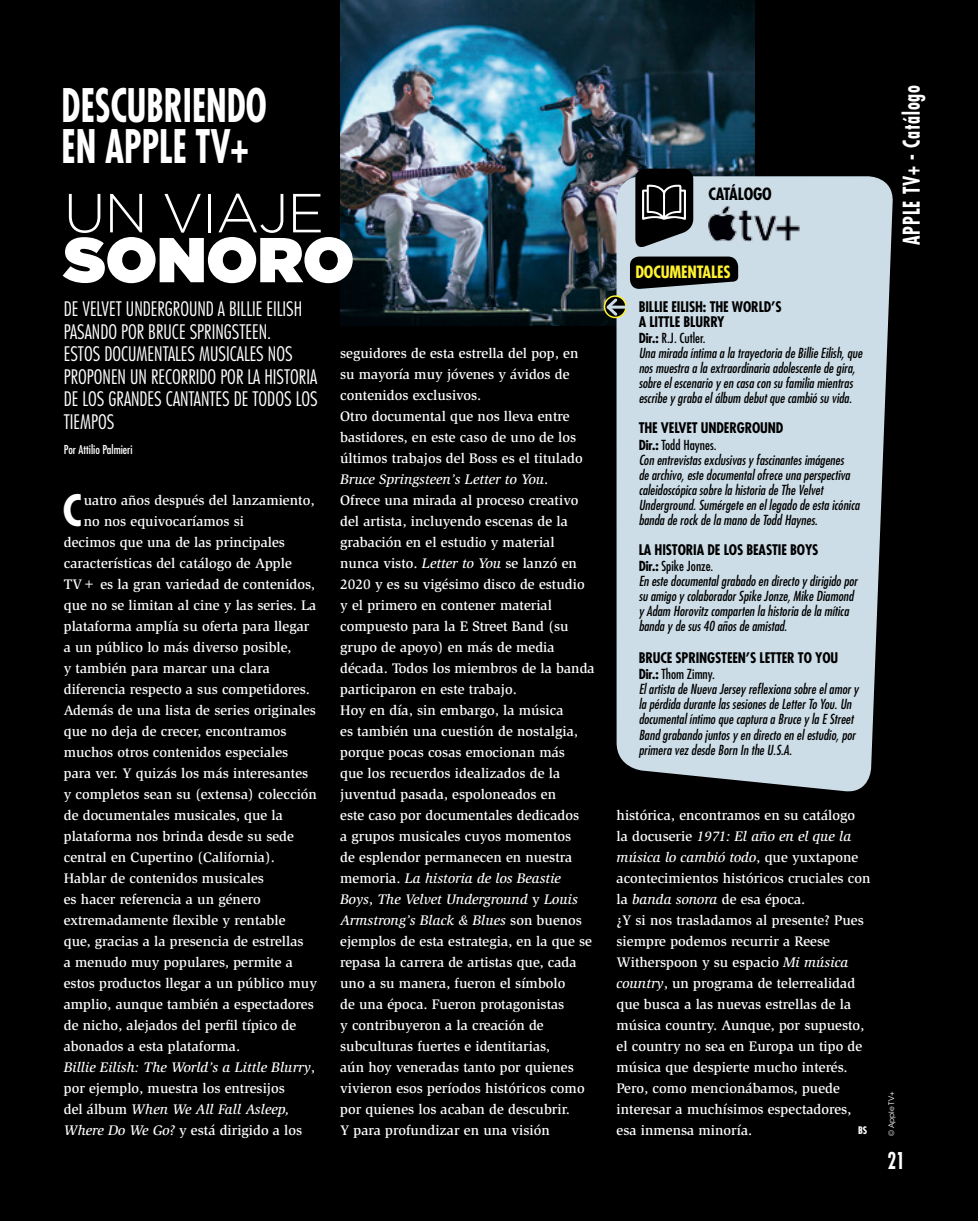
<style>
.page{position:relative;width:978px;height:1221px;background:#fff}
.page>*{position:absolute;margin:0;border:0;box-sizing:border-box;transform-origin:0 0}
.Titolo{font:900 63.15px "Gotham";color:#fff}
.Titolo-2{font:300 54.9px "Gotham";letter-spacing:-.02em;color:#fff}
.Occhiello{font:700 condensed 45px "Futura Std";color:#fff;scale:.8 1}
.Testo_Capol_2R_BIA{font:700 condensed 42.15px "Futura Std";color:#fff}
.t1{font:700 condensed 22.5px "Futura Std";letter-spacing:.05em;color:#fff;scale:.8 1}
.Sommarioa_SMALL_BIAN{font:300 condensed 19.5px/22.5px "Futura Std";color:#fff}
.SCH-Parte{font:700 condensed 16.5px "Futura Std";letter-spacing:-.01em;color:#fff22f}
.SCH-Parte-2{font:700 condensed 16.5px "Futura Std";letter-spacing:-.01em;color:#000}
.Testo_BIANCO{font:500 14.25px/21px "Slimbach Std";color:#fff}
.Testo_Capol_2R_BIA-2{font:500 14.25px "Slimbach Std";color:#fff}
.Testo_BIANCO-2{font:italic 500 14.25px/21px "Slimbach Std";color:#fff}
.SCH-Titolo{font:700 condensed 14.25px "Futura Std";letter-spacing:-.01em;color:#000}
.SCH-Testo{font:italic condensed 13.5px/15px "Futura Std";color:#000}
.SCH-Crediti_fino_a{font:condensed 13.5px "Futura Std";color:#000}
.Sommarioa_SMALL_BIAN-2{font:condensed 12px "Futura Std";color:#fff}
.t2{font:700 condensed 10.2px "Futura Std";color:#fff}
.Copyright{font:7.5px "ITC Avant Garde Std";color:#fff}
.s1{font-style:normal}
.s2{font-style:italic}
.s3{font-weight:700}
</style>
<div class="page">
<div style="left:0;top:0;width:978px;height:1220px;background:#000"></div>
<img style="left:340px;top:0;width:415px;height:325px">
<svg style="left:616px;top:176px;width:277px;height:616px;background:#beced8"></svg>
<svg style="left:630px;top:256px;width:108px;height:33px"></svg>
<svg style="left:635px;top:169px;width:58px;height:81px"></svg>
<svg style="left:605px;top:296px;width:21px;height:21px"></svg>
<div style="left:604px;top:295px;width:23px;height:23px;border:2px solid #fff22f;border-radius:50%"></div>
<hr style="left:608px;top:305px;width:20px;height:3px;background:#ccdde7">
<svg style="left:604px;top:296px;width:16px;height:22px"></svg>
<img style="left:708px;top:205px;width:92px;height:36px">
<p class="Occhiello" style="left:62px;top:78px;width:258px">DESCUBRIENDO</p>
<p class="Occhiello" style="left:62px;top:118px;width:235px">EN APPLE TV+</p>
<p class="Titolo-2" style="left:64px;top:178px;width:262px">UN VIAJE</p>
<p class="Titolo" style="left:64px;top:214px;width:292px">SONORO</p>
<p class="Sommarioa_SMALL_BIAN" style="left:64px;top:297px;width:255px">DE VELVET UNDERGROUND A BILLIE EILISH<br>PASANDO POR BRUCE SPRINGSTEEN.<br>ESTOS DOCUMENTALES MUSICALES NOS<br>PROPONEN UN RECORRIDO POR LA HISTORIA<br>DE LOS GRANDES CANTANTES DE TODOS LOS<br>TIEMPOS</p>
<p class="Sommarioa_SMALL_BIAN-2" style="left:64px;top:442px;width:70px">Por Attilio Palmieri</p>
<p class="Testo_Capol_2R_BIA" style="left:63px;top:484px;width:21px">C</p>
<p class="Testo_Capol_2R_BIA-2" style="left:84px;top:491px;width:232px">uatro años después del lanzamiento,</p>
<p class="Testo_Capol_2R_BIA-2" style="left:84px;top:512px;width:162px">no nos equivocaríamos si</p>
<p class="Testo_Capol_2R_BIA-2" style="left:64px;top:533px;width:223px">decimos que una de las principales</p>
<p class="Testo_Capol_2R_BIA-2" style="left:64px;top:554px;width:230px">características del catálogo de Apple</p>
<p class="Testo_Capol_2R_BIA-2" style="left:64px;top:575px;width:253px">TV+ es la gran variedad de contenidos,</p>
<p class="Testo_Capol_2R_BIA-2" style="left:64px;top:596px;width:254px">que no se limitan al cine y las series. La</p>
<p class="Testo_Capol_2R_BIA-2" style="left:64px;top:617px;width:247px">plataforma amplía su oferta para llegar</p>
<p class="Testo_Capol_2R_BIA-2" style="left:64px;top:638px;width:229px">a un público lo más diverso posible,</p>
<p class="Testo_Capol_2R_BIA-2" style="left:64px;top:659px;width:208px">y también para marcar una clara</p>
<p class="Testo_Capol_2R_BIA-2" style="left:64px;top:680px;width:248px">diferencia respecto a sus competidores.</p>
<p class="Testo_BIANCO" style="left:64px;top:699px;width:255px">Además de una lista de series originales que no deja de crecer, encontramos muchos otros contenidos especiales para ver. Y quizás los más interesantes y completos sean su (extensa) colección de documentales musicales, que la plataforma nos brinda desde su sede central en Cupertino (California).</p>
<p class="Testo_BIANCO" style="left:64px;top:867px;width:255px">Hablar de contenidos musicales<br>es hacer referencia a un género extremadamente flexible y rentable<br>que, gracias a la presencia de estrellas<br>a menudo muy populares, permite a estos productos llegar a un público muy amplio, aunque también a espectadores de nicho, alejados del perfil típico de abonados a esta plataforma.</p>
<p class="Testo_BIANCO-2" style="left:64px;top:1056px;width:253px">Billie Eilish: The World’s a Little Blurry<span class="s1">, por ejemplo, muestra los entresijos<br>del álbum</span> When We All Fall Asleep, Where Do We Go? <span class="s1">y está dirigido a los</span></p>
<p class="Testo_BIANCO" style="left:340px;top:342px;width:240px">seguidores de esta estrella del pop, en su mayoría muy jóvenes y ávidos de contenidos exclusivos.</p>
<p class="Testo_BIANCO" style="left:340px;top:405px;width:256px">Otro documental que nos lleva entre bastidores, en este caso de uno de los últimos trabajos del Boss es el titulado <span class="s2">Bruce Springsteen’s Letter to You</span>.<br>Ofrece una mirada al proceso creativo del artista, incluyendo escenas de la grabación en el estudio y material nunca visto. <span class="s2">Letter to You</span> se lanzó en 2020 y es su vigésimo disco de estudio y el primero en contener material compuesto para la E Street Band (su grupo de apoyo) en más de media década. Todos los miembros de la banda participaron en este trabajo.</p>
<p class="Testo_BIANCO" style="left:340px;top:699px;width:253px">Hoy en día, sin embargo, la música<br>es también una cuestión de nostalgia, porque pocas cosas emocionan más<br>que los recuerdos idealizados de la juventud pasada, espoloneados en<br>este caso por documentales dedicados<br>a grupos musicales cuyos momentos<br>de esplendor permanecen en nuestra memoria. <span class="s2">La historia de los Beastie Boys</span>, <span class="s2">The Velvet Underground</span> y <span class="s2">Louis Armstrong’s Black &amp; Blues</span> son buenos ejemplos de esta estrategia, en la que se repasa la carrera de artistas que, cada uno a su manera, fueron el símbolo<br>de una época. Fueron protagonistas<br>y contribuyeron a la creación de subculturas fuertes e identitarias,<br>aún hoy veneradas tanto por quienes vivieron esos períodos históricos como por quienes los acaban de descubrir.</p>
<p class="Testo_BIANCO" style="left:340px;top:1119px;width:211px">Y para profundizar en una visión</p>
<p class="SCH-Parte-2" style="left:708px;top:183px;width:65px">CATÁLOGO</p>
<p class="SCH-Parte" style="left:635px;top:262px;width:97px">DOCUMENTALES</p>
<p class="SCH-Titolo" style="left:639px;top:297px;width:145px">BILLIE EILISH: THE WORLD’S</p>
<p class="SCH-Titolo" style="left:639px;top:312px;width:87px">A LITTLE BLURRY</p>
<p class="SCH-Crediti_fino_a" style="left:639px;top:330px;width:68px"><span class="s3">Dir.:</span> R.J. Cutler.</p>
<p class="SCH-Testo" style="left:639px;top:346px;width:225px">Una mirada íntima a la trayectoria de Billie Eilish, que nos muestra a la extraordinaria adolescente de gira, sobre el escenario y en casa con su familia mientras escribe y graba el álbum debut que cambió su vida.</p>
<p class="SCH-Titolo" style="left:639px;top:419px;width:146px">THE VELVET UNDERGROUND</p>
<p class="SCH-Crediti_fino_a" style="left:639px;top:437px;width:79px"><span class="s3">Dir.:</span> Todd Haynes.</p>
<p class="SCH-Testo" style="left:639px;top:452px;width:222px">Con entrevistas exclusivas y fascinantes imágenes<br>de archivo, este documental ofrece una perspectiva caleidoscópica sobre la historia de The Velvet Underground. Sumérgete en el legado de esta icónica banda de rock de la mano de Todd Haynes.</p>
<p class="SCH-Titolo" style="left:639px;top:540px;width:181px">LA HISTORIA DE LOS BEASTIE BOYS</p>
<p class="SCH-Crediti_fino_a" style="left:639px;top:558px;width:76px"><span class="s3">Dir.:</span> Spike Jonze.</p>
<p class="SCH-Testo" style="left:639px;top:574px;width:220px">En este documental grabado en directo y dirigido por su amigo y colaborador Spike Jonze, Mike Diamond y Adam Horovitz comparten la historia de la mítica banda y de sus 40 años de amistad.</p>
<p class="SCH-Titolo" style="left:639px;top:648px;width:201px">BRUCE SPRINGSTEEN’S LETTER TO YOU</p>
<p class="SCH-Crediti_fino_a" style="left:639px;top:666px;width:78px"><span class="s3">Dir.:</span> Thom Zimny.</p>
<p class="SCH-Testo" style="left:639px;top:682px;width:221px">El artista de Nueva Jersey reflexiona sobre el amor y la pérdida durante las sesiones de Letter To You. Un documental íntimo que captura a Bruce y la E Street Band grabando juntos y en directo en el estudio, por primera vez desde Born In the U.S.A.</p>
<p class="t1" style="left:898px;top:245px;width:201px;rotate:-90deg">APPLE TV+ - Catálogo</p>
<p class="Testo_BIANCO" style="left:617px;top:804px;width:256px">histórica, encontramos en su catálogo<br>la docuserie <span class="s2">1971: El año en el que la música lo cambió todo</span>, que yuxtapone acontecimientos históricos cruciales con la <span class="s2">banda sonora</span> de esa época.</p>
<p class="Testo_BIANCO" style="left:617px;top:909px;width:249px">¿Y si nos trasladamos al presente? Pues siempre podemos recurrir a Reese Witherspoon y su espacio <span class="s2">Mi música country</span>, un programa de telerrealidad que busca a las nuevas estrellas de la música country. Aunque, por supuesto, el country no sea en Europa un tipo de música que despierte mucho interés.<br>Pero, como mencionábamos, puede interesar a muchísimos espectadores, esa inmensa minoría.</p>
<p class="t2" style="left:858px;top:1123px;width:11px">BS</p>
<p class="Copyright" style="left:887px;top:1135px;width:46px;rotate:-90deg">© Apple TV+</p>
<p class="t1" style="left:887px;top:1146px;width:24px">21</p>
</div>
